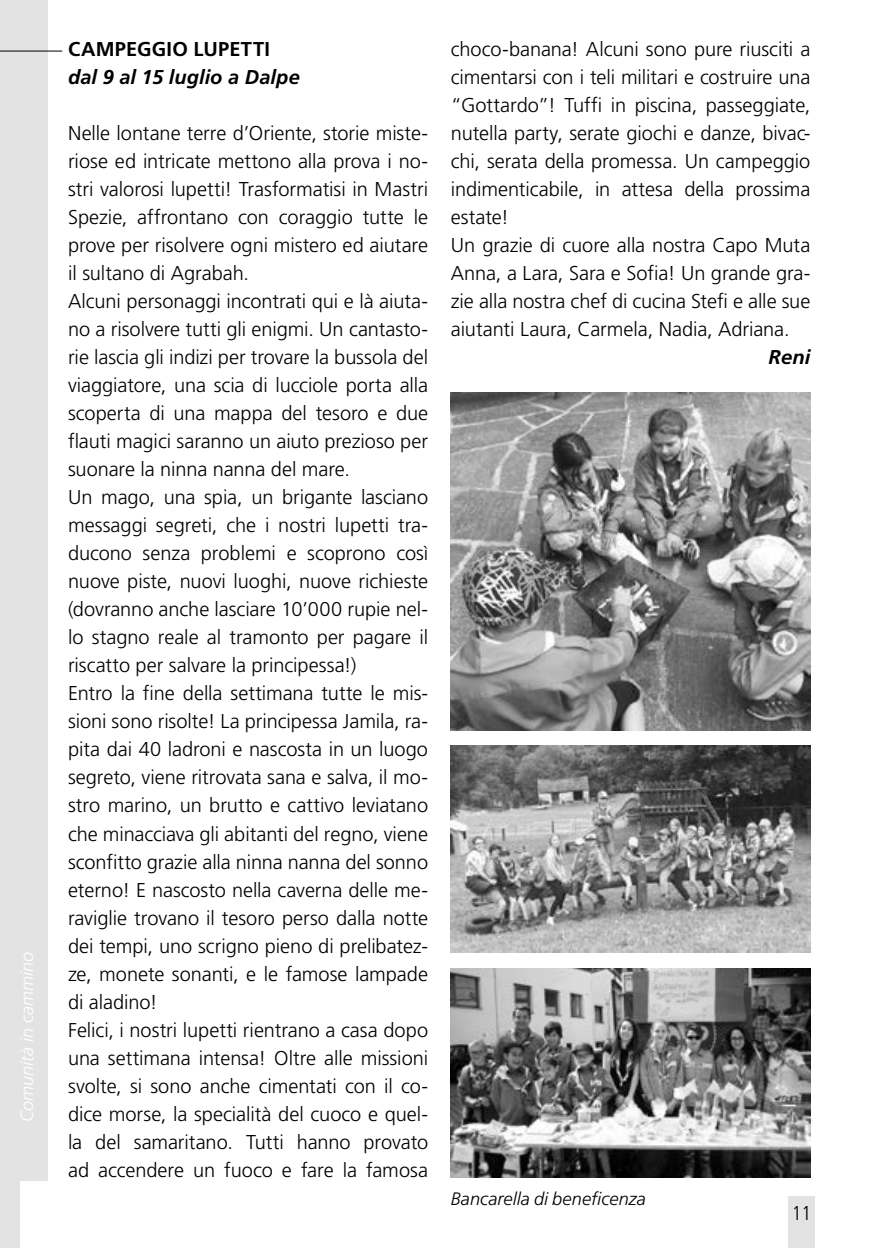
<style>
.page{position:relative;width:879px;height:1248px;background:#fff}
.page>*{position:absolute;margin:0;border:0;box-sizing:border-box;transform-origin:0 0}
.t1{font:300 20px/28px "Frutiger";letter-spacing:-.005em;color:#000}
.t2{font:italic 700 20px "Frutiger";letter-spacing:.005em;color:#000}
.t3{font:700 20px "Frutiger";letter-spacing:.015em;color:#000}
.t4{font:300 condensed 20px "Frutiger";color:#000}
.t5{font:italic 300 18px "Frutiger CE";color:#000}
.t6{font:italic 300 18px "Frutiger CE";color:#fff}
</style>
<div class="page">
<div style="left:0;top:0;width:48px;height:1247px;background:#e3e3e3"></div>
<div style="left:788px;top:1195px;width:26px;height:52px;background:#e3e3e3"></div>
<div style="left:20px;top:1181px;width:40px;height:66px;background:#fff"></div>
<hr style="left:0;top:51px;width:62px;height:1px;background:#000">
<img style="left:451px;top:392px;width:360px;height:338px">
<img style="left:451px;top:745px;width:359px;height:207px">
<img style="left:451px;top:968px;width:360px;height:208px">
<p class="t6" style="left:16px;top:1121px;width:172px;rotate:-90deg">Comunità in cammino</p>
<p class="t3" style="left:68px;top:37px;width:203px">CAMPEGGIO LUPETTI</p>
<p class="t2" style="left:68px;top:65px;width:233px">dal 9 al 15 luglio a Dalpe</p>
<p class="t1" style="left:68px;top:119px;width:362px">Nelle lontane terre d’Oriente, storie miste&shy;riose ed intricate mettono alla prova i no&shy;stri valorosi lupetti! Trasformatisi in Mastri Spezie, affrontano con coraggio tutte le prove per risolvere ogni mistero ed aiutare il sultano di Agrabah.<br>Alcuni personaggi incontrati qui e là aiuta&shy;no a risolvere tutti gli enigmi. Un cantasto&shy;rie lascia gli indizi per trovare la bussola del viaggiatore, una scia di lucciole porta alla scoperta di una mappa del tesoro e due flauti magici saranno un aiuto prezioso per suonare la ninna nanna del mare.<br>Un mago, una spia, un brigante lasciano messaggi segreti, che i nostri lupetti tra&shy;ducono senza problemi e scoprono così nuove piste, nuovi luoghi, nuove richieste (dovranno anche lasciare 10’000 rupie nel&shy;lo stagno reale al tramonto per pagare il riscatto per salvare la principessa!)<br>Entro la fine della settimana tutte le mis&shy;sioni sono risolte! La principessa Jamila, ra&shy;pita dai 40 ladroni e nascosta in un luogo segreto, viene ritrovata sana e salva, il mo&shy;stro marino, un brutto e cattivo leviatano che minacciava gli abitanti del regno, viene sconfitto grazie alla ninna nanna del sonno eterno! E nascosto nella caverna delle me&shy;raviglie trovano il tesoro perso dalla notte dei tempi, uno scrigno pieno di prelibatez&shy;ze, monete sonanti, e le famose lampade di aladino!<br>Felici, i nostri lupetti rientrano a casa dopo una settimana intensa! Oltre alle missioni svolte, si sono anche cimentati con il co&shy;dice morse, la specialità del cuoco e quel&shy;la del samaritano. Tutti hanno provato ad accendere un fuoco e fare la famosa</p>
<p class="t1" style="left:451px;top:35px;width:361px">choco-banana! Alcuni sono pure riusciti a cimentarsi con i teli militari e costruire una “Gottardo”! Tuffi in piscina, passeggiate, nutella party, serate giochi e danze, bivac&shy;chi, serata della promessa. Un campeggio indimenticabile, in attesa della prossima estate!<br>Un grazie di cuore alla nostra Capo Muta Anna, a Lara, Sara e Sofia! Un grande gra&shy;zie alla nostra chef di cucina Stefi e alle sue aiutanti Laura, Carmela, Nadia, Adriana.</p>
<p class="t2" style="left:768px;top:345px;width:43px">Reni</p>
<p class="t5" style="left:451px;top:1187px;width:197px">Bancarella di beneficenza</p>
<p class="t4" style="left:792px;top:1201px;width:21px">11</p>
</div>
